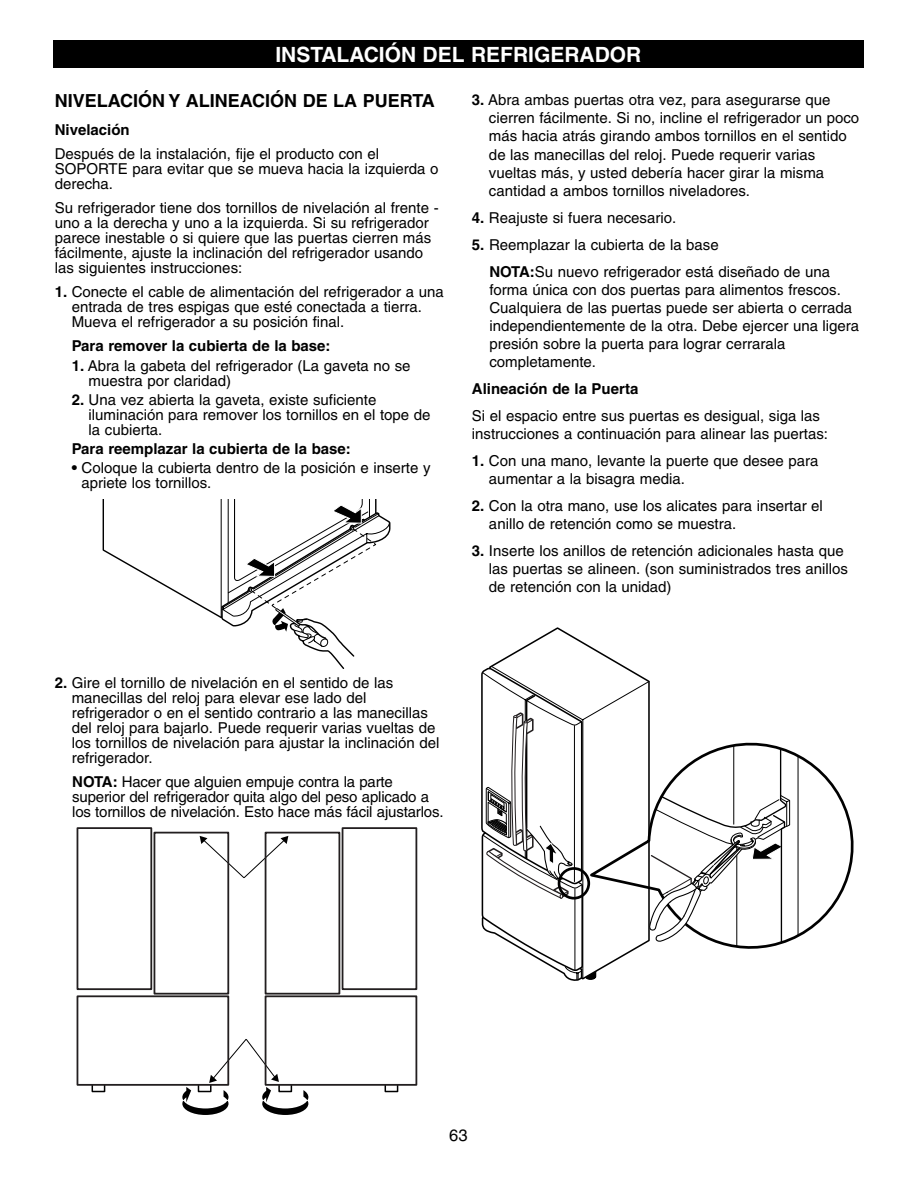
<style>
.page{position:relative;width:914px;height:1190px;background:#fff}
.page>*{position:absolute;margin:0;border:0;box-sizing:border-box;transform-origin:0 0}
.t1{font:700 21px "Helvetica";color:#fff}
.t2{font:700 18px "Helvetica";color:#000}
.t3{font:16.5px "Helvetica";color:#000}
.t4{font:15px/15px "Helvetica";color:#000}
.t5{font:700 15px "Helvetica";color:#000}
.s1{font-weight:700}
</style>
<div class="page">
<div style="left:53px;top:40px;width:810px;height:28px;background:#000"></div>
<svg style="left:91px;top:1086px;width:308px;height:29px"></svg>
<svg style="left:76px;top:827px;width:342px;height:259px"></svg>
<svg style="left:102px;top:500px;width:289px;height:169px"></svg>
<svg style="left:490px;top:627px;width:160px;height:105px"></svg>
<svg style="left:596px;top:666px;width:53px;height:312px"></svg>
<svg style="left:596px;top:732px;width:258px;height:225px"></svg>
<svg style="left:639px;top:735px;width:151px;height:222px"></svg>
<svg style="left:481px;top:666px;width:115px;height:315px"></svg>
<div style="left:557px;top:867px;width:33px;height:32px;border:3px solid #000;border-radius:50%"></div>
<h1 class="t1" style="left:275px;top:47px;width:367px">INSTALACIÓN DEL REFRIGERADOR</h1>
<p class="t2" style="left:55px;top:94px;width:381px">NIVELACIÓN Y ALINEACIÓN DE LA PUERTA</p>
<p class="t5" style="left:55px;top:124px;width:77px">Nivelación</p>
<p class="t4" style="left:55px;top:148px;width:385px">Después de la instalación, fije el producto con el<br>SOPORTE para evitar que se mueva hacia la izquierda o derecha.</p>
<p class="t4" style="left:55px;top:202px;width:385px">Su refrigerador tiene dos tornillos de nivelación al frente - uno a la derecha y uno a la izquierda. Si su refrigerador parece inestable o si quiere que las puertas cierren más fácilmente, ajuste la inclinación del refrigerador usando las siguientes instrucciones:</p>
<p class="t4" style="left:72px;top:286px;width:373px;text-indent:-17px"><span class="s1">1.</span> Conecte el cable de alimentación del refrigerador a una entrada de tres espigas que esté conectada a tierra.<br>Mueva el refrigerador a su posición final.</p>
<p class="t5" style="left:72px;top:340px;width:260px">Para remover la cubierta de la base:</p>
<p class="t4" style="left:89px;top:359px;width:323px;text-indent:-17px"><span class="s1">1.</span> Abra la gabeta del refrigerador (La gaveta no se muestra por claridad)</p>
<p class="t4" style="left:89px;top:393px;width:343px;text-indent:-17px"><span class="s1">2.</span> Una vez abierta la gaveta, existe suficiente iluminación para remover los tornillos en el tope de la cubierta.</p>
<p class="t5" style="left:72px;top:443px;width:281px">Para reemplazar la cubierta de la base:</p>
<p class="t4" style="left:81px;top:462px;width:351px;text-indent:-10px"><span class="s1">•</span> Coloque la cubierta dentro de la posición e inserte y apriete los tornillos.</p>
<p class="t4" style="left:489px;top:93px;width:372px;line-height:18px;text-indent:-17px"><span class="s1">3.</span> Abra ambas puertas otra vez, para asegurarse que cierren fácilmente. Si no, incline el refrigerador un poco más hacia atrás girando ambos tornillos en el sentido de las manecillas del reloj. Puede requerir varias vueltas más, y usted debería hacer girar la misma cantidad a ambos tornillos niveladores.</p>
<p class="t4" style="left:472px;top:211px;width:206px"><span class="s1">4.</span> Reajuste si fuera necesario.</p>
<p class="t4" style="left:489px;top:232px;width:342px;line-height:27px;text-indent:-17px"><span class="s1">5.</span> Reemplazar la cubierta de la base<br><span class="s1">NOTA:</span>Su nuevo refrigerador está diseñado de una</p>
<p class="t4" style="left:489px;top:282px;width:371px;line-height:18px">forma única con dos puertas para alimentos frescos.<br>Cualquiera de las puertas puede ser abierta o cerrada independientemente de la otra. Debe ejercer una ligera presión sobre la puerta para lograr cerrarala completamente.</p>
<p class="t5" style="left:472px;top:383px;width:168px">Alineación de la Puerta</p>
<p class="t4" style="left:472px;top:408px;width:357px;line-height:18px">Si el espacio entre sus puertas es desigual, siga las instrucciones a continuación para alinear las puertas:</p>
<p class="t4" style="left:489px;top:453px;width:331px;line-height:18px;text-indent:-17px"><span class="s1">1.</span> Con una mano, levante la puerte que desee para aumentar a la bisagra media.</p>
<p class="t4" style="left:489px;top:498px;width:335px;line-height:18px;text-indent:-17px"><span class="s1">2.</span> Con la otra mano, use los alicates para insertar el anillo de retención como se muestra.</p>
<p class="t4" style="left:489px;top:543px;width:360px;line-height:18px;text-indent:-17px"><span class="s1">3.</span> Inserte los anillos de retención adicionales hasta que las puertas se alineen. (son suministrados tres anillos de retención con la unidad)</p>
<p class="t4" style="left:72px;top:676px;width:369px;text-indent:-17px"><span class="s1">2.</span> Gire el tornillo de nivelación en el sentido de las manecillas del reloj para elevar ese lado del refrigerador o en el sentido contrario a las manecillas del reloj para bajarlo. Puede requerir varias vueltas de los tornillos de nivelación para ajustar la inclinación del refrigerador.</p>
<p class="t4" style="left:72px;top:775px;width:373px"><span class="s1">NOTA:</span> Hacer que alguien empuje contra la parte superior del refrigerador quita algo del peso aplicado a los tornillos de nivelación. Esto hace más fácil ajustarlos.</p>
<p class="t3" style="left:449px;top:1129px;width:20px">63</p>
</div>
